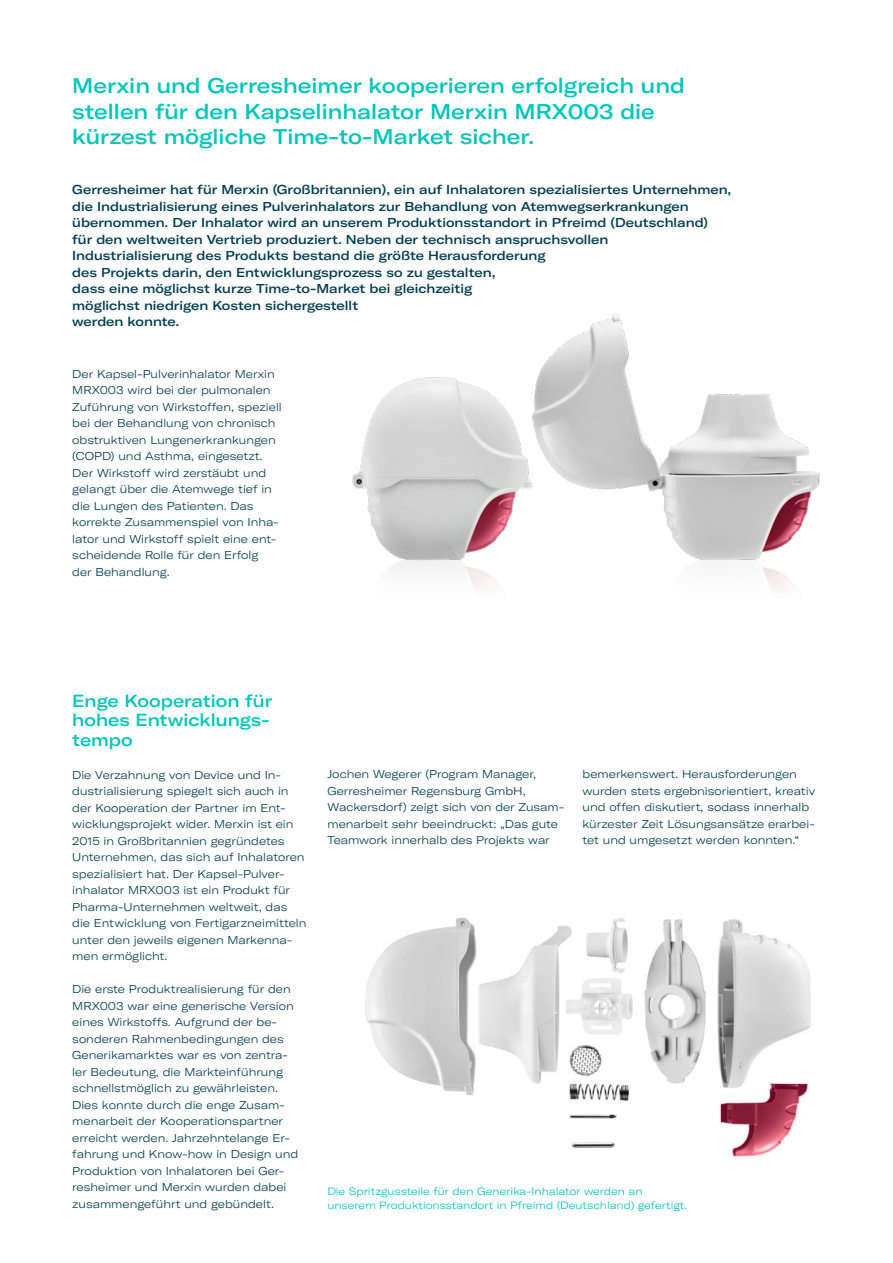
<style>
.page{position:relative;width:893px;height:1263px;background:#fff}
.page>*{position:absolute;margin:0;border:0;box-sizing:border-box;transform-origin:0 0}
.t1{font:500 expanded 21px/25.5px "GT America";color:#00c5bb}
.t2{font:500 expanded 17.25px/19.5px "GT America";color:#00c5bb}
.t3{font:500 expanded 12.75px/16.5px "GT America";color:#003c52}
.t4{font:300 expanded 11.25px/16.5px "GT America";color:#003c52}
.t5{font:300 expanded 10.5px/13.5px "GT America";color:#00c5bb}
</style>
<div class="page">
<img style="left:365px;top:917px;width:446px;height:240px">
<img style="left:352px;top:313px;width:468px;height:203px">
<img style="left:370px;top:516px;width:436px;height:73px">
<h1 class="t1" style="left:72px;top:73px;width:614px">Merxin und Gerresheimer kooperieren erfolgreich und stellen für den Kapselinhalator Merxin MRX003 die kürzest mögliche Time-to-Market sicher.</h1>
<p class="t3" style="left:72px;top:182px;width:661px">Gerresheimer hat für Merxin (Großbritannien), ein auf Inhalatoren spezialisiertes Unternehmen, die Industrialisierung eines Pulverinhalators zur Behandlung von Atemwegserkrankungen übernommen. Der Inhalator wird an unserem Produktionsstandort in Pfreimd (Deutschland) für den weltweiten Vertrieb produziert. Neben der technisch anspruchsvollen Industrialisierung des Produkts bestand die größte Herausforderung<br>des Projekts darin, den Entwicklungsprozess so zu gestalten,<br>dass eine möglichst kurze Time-to-Market bei gleichzeitig<br>möglichst niedrigen Kosten sichergestellt<br>werden konnte.</p>
<p class="t4" style="left:72px;top:366px;width:211px">Der Kapsel-Pulverinhalator Merxin<br>MRX003 wird bei der pulmonalen<br>Zuführung von Wirkstoffen, speziell bei der Behandlung von chronisch obstruktiven Lungenerkrankungen (COPD) und Asthma, eingesetzt.<br>Der Wirkstoff wird zerstäubt und gelangt über die Atemwege tief in die Lungen des Patienten. Das korrekte Zusammenspiel von Inha&shy;lator und Wirkstoff spielt eine ent&shy;scheidende Rolle für den Erfolg<br>der Behandlung.</p>
<h2 class="t2" style="left:72px;top:691px;width:201px">Enge Kooperation für hohes Entwicklungs&shy;tempo</h2>
<p class="t4" style="left:72px;top:766px;width:236px">Die Verzahnung von Device und In&shy;dustrialisierung spiegelt sich auch in der Kooperation der Partner im Ent&shy;wicklungsprojekt wider. Merxin ist ein 2015 in Großbritannien gegründetes Unternehmen, das sich auf Inhalatoren spezialisiert hat. Der Kapsel-Pulver&shy;inhalator MRX003 ist ein Produkt für Pharma-Unternehmen weltweit, das die Entwicklung von Fertigarzneimitteln unter den jeweils eigenen Markenna&shy;men ermöglicht.</p>
<p class="t4" style="left:72px;top:981px;width:227px">Die erste Produktrealisierung für den MRX003 war eine generische Version eines Wirkstoffs. Aufgrund der be&shy;sonderen Rahmenbedingungen des Generikamarktes war es von zentra&shy;ler Bedeutung, die Markteinführung schnellstmöglich zu gewährleisten.<br>Dies konnte durch die enge Zusam&shy;menarbeit der Kooperationspartner erreicht werden. Jahrzehntelange Er&shy;fahrung und Know-how in Design und Produktion von Inhalatoren bei Ger&shy;resheimer und Merxin wurden dabei zusammengeführt und gebündelt.</p>
<p class="t4" style="left:327px;top:766px;width:238px">Jochen Wegerer (Program Manager, Gerresheimer Regensburg GmbH, Wackersdorf) zeigt sich von der Zusam&shy;menarbeit sehr beeindruckt: „Das gute Teamwork innerhalb des Projekts war</p>
<p class="t4" style="left:583px;top:766px;width:234px">bemerkenswert. Herausforderungen wurden stets ergebnisorientiert, kreativ und offen diskutiert, sodass innerhalb kürzester Zeit Lösungsansätze erarbei&shy;tet und umgesetzt werden konnten.“</p>
<p class="t5" style="left:327px;top:1185px;width:361px">Die Spritzgussteile für den Generika-Inhalator werden an unserem Produktionsstandort in Pfreimd (Deutschland) gefertigt.</p>
</div>
